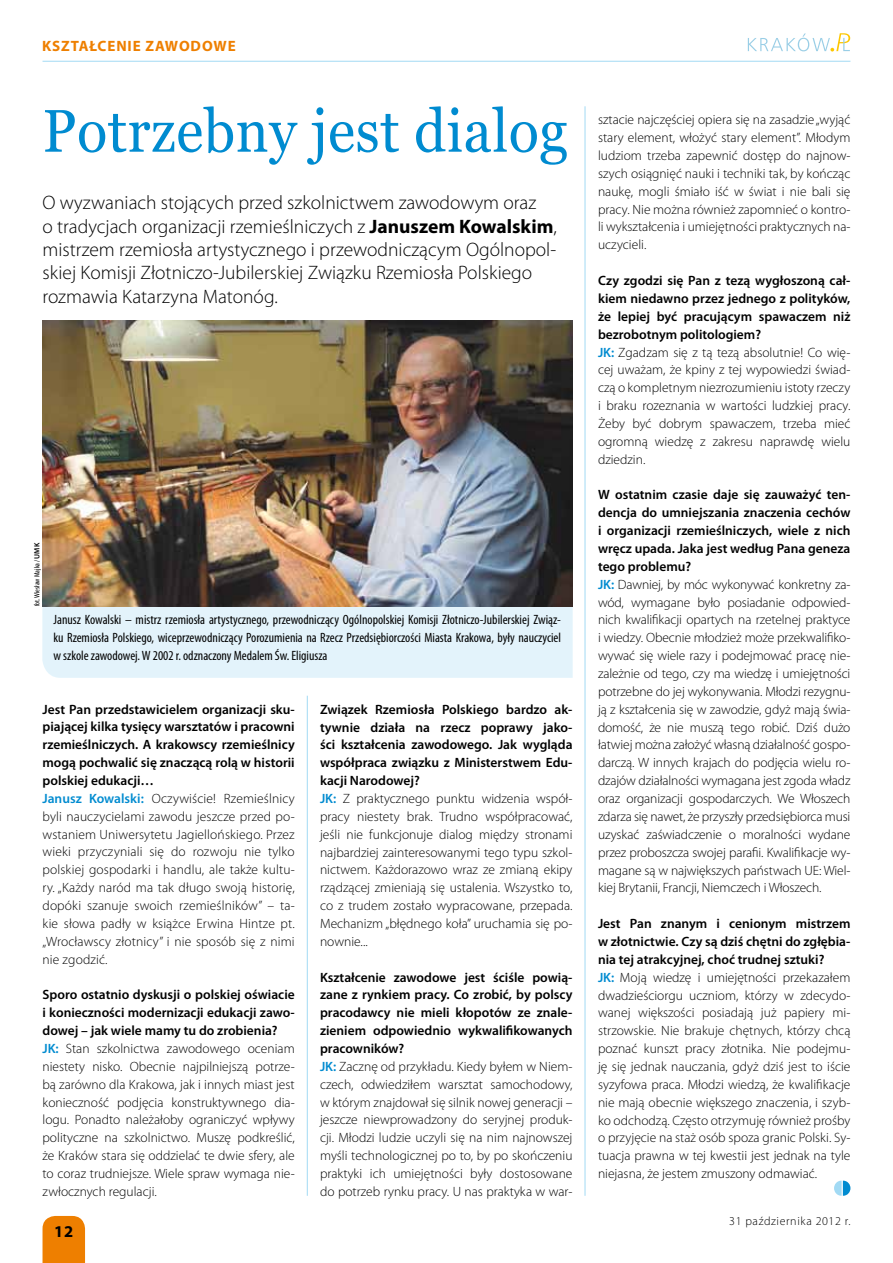
<style>
.page{position:relative;width:893px;height:1263px;background:#fff}
.page>*{position:absolute;margin:0;border:0;box-sizing:border-box;transform-origin:0 0}
.t1{font:60px "Georgia";letter-spacing:.01em;color:#008bd0;scale:.93 1}
.t2{font:300 19.5px/23.4px "Myriad Pro";color:#000}
.t3{font:700 16.5px "Myriad Pro";color:#000}
.t4{font:700 15px "Myriad Pro";color:#ee7f00}
.t5{font:300 13.5px/17.9px "Myriad Pro";color:#000}
.t6{font:condensed 13.5px/17.9px "Myriad Pro";color:#000;text-align:justify}
.t7{font:300 12px "Myriad Pro";letter-spacing:.05em;color:#000}
.t8{font:condensed 7.5px "Myriad Pro";color:#000}
.s1{font-weight:700}
.s2{font-weight:600;font-stretch:normal}
.s3{font-weight:600}
.s4{font-weight:600;color:#008bd0}
</style>
<div class="page">
<div style="left:43px;top:1216px;width:42px;height:47px;background:#ee7f00"></div>
<hr style="left:43px;top:61px;width:807px;height:1px;background:#a2daf4">
<svg style="left:748px;top:33px;width:102px;height:19px"></svg>
<div style="left:42px;top:481px;width:531px;height:197px;background:#e3f3fb"></div>
<hr style="left:585px;top:106px;width:1px;height:1090px;background:#a2daf4">
<hr style="left:307px;top:696px;width:1px;height:500px;background:#a2daf4">
<svg style="left:834px;top:1180px;width:16px;height:16px"></svg>
<img style="left:43px;top:321px;width:529px;height:285px">
<p class="t4" style="left:42px;top:36px;width:11px">KSZTA</p>
<p class="t4" style="left:90px;top:36px;width:68px">ŁCENIE ZAWODOWE</p>
<h1 class="t1" style="left:43px;top:95px;width:566px">Potrzebny jest dialog</h1>
<p class="t2" style="left:43px;top:191px;width:516px">O wyzwaniach stojących przed szkolnictwem zawodowym oraz<br>o tradycjach organizacji rzemieślniczych z <span class="s1">JANUSZEM KOWALSKIM</span>, mistrzem rzemiosła artystycznego i przewodniczącym Ogólnopol&shy;skiej Komisji Złotniczo-Jubilerskiej Związku Rzemiosła Polskiego rozmawia Katarzyna Matonóg.</p>
<p class="t8" style="left:32px;top:606px;width:65px;rotate:-90deg">fot. Wiesław Majka / <span class="s2">UMK</span></p>
<p class="t6" style="left:54px;top:611px;width:509px">Janusz Kowalski – mistrz rzemiosła artystycznego, przewodniczący Ogólnopolskiej Komisji Złotniczo-Jubilerskiej Związ&shy;ku Rzemiosła Polskiego, wiceprzewodniczący Porozumienia na Rzecz Przedsiębiorczości Miasta Krakowa, były nauczyciel w szkole zawodowej. W 2002 r. odznaczony Medalem Św. Eligiusza</p>
<p class="t5" style="left:43px;top:700px;width:254px"><span class="s3">Jest Pan przedstawicielem organizacji sku&shy;piającej kilka tysięcy warsztatów i pracowni rzemieślniczych. A krakowscy rzemieślnicy mogą pochwalić się znaczącą rolą w historii polskiej edukacji…<br></span><span class="s4">Janusz Kowalski:</span> Oczywiście! Rzemieślnicy byli nauczycielami zawodu jeszcze przed po&shy;wstaniem Uniwersytetu Jagiellońskiego. Przez wieki przyczyniali się do rozwoju nie tylko polskiej gospodarki i handlu, ale także kultu&shy;ry. „Każdy naród ma tak długo swoją historię, dopóki szanuje swoich rzemieślników” – ta&shy;kie słowa padły w książce Erwina Hintze pt. „Wrocławscy złotnicy” i nie sposób się z nimi nie zgodzić.</p>
<p class="t5" style="left:43px;top:986px;width:254px"><span class="s3">Sporo ostatnio dyskusji o polskiej oświacie i konieczności modernizacji edukacji zawo&shy;dowej – jak wiele mamy tu do zrobienia?<br></span><span class="s4">JK:</span> Stan szkolnictwa zawodowego oceniam niestety nisko. Obecnie najpilniejszą potrze&shy;bą zarówno dla Krakowa, jak i innych miast jest konieczność podjęcia konstruktywnego dia&shy;logu. Ponadto należałoby ograniczyć wpływy polityczne na szkolnictwo. Muszę podkreślić, że Kraków stara się oddzielać te dwie sfery, ale to coraz trudniejsze. Wiele spraw wymaga nie&shy;zwłocznych regulacji.</p>
<p class="t3" style="left:54px;top:1221px;width:21px">12</p>
<p class="t5" style="left:320px;top:700px;width:254px"><span class="s3">Związek Rzemiosła Polskiego bardzo ak&shy;tywnie działa na rzecz poprawy jako&shy;ści kształcenia zawodowego. Jak wygląda współpraca związku z Ministerstwem Edu&shy;kacji Narodowej?<br></span><span class="s4">JK:</span> Z praktycznego punktu widzenia współ&shy;pracy niestety brak. Trudno współpracować, jeśli nie funkcjonuje dialog między stronami najbardziej zainteresowanymi tego typu szkol&shy;nictwem. Każdorazowo wraz ze zmianą ekipy rządzącej zmieniają się ustalenia. Wszystko to, co z trudem zostało wypracowane, przepada.<br>Mechanizm „błędnego koła” uruchamia się po&shy;nownie...</p>
<p class="t5" style="left:320px;top:968px;width:254px"><span class="s3">Kształcenie zawodowe jest ściśle powią&shy;zane z rynkiem pracy. Co zrobić, by polscy pracodawcy nie mieli kłopotów ze znale&shy;zieniem odpowiednio wykwalifikowanych pracowników?<br></span><span class="s4">JK:</span> Zacznę od przykładu. Kiedy byłem w Niem&shy;czech, odwiedziłem warsztat samochodowy, w którym znajdował się silnik nowej generacji – jeszcze niewprowadzony do seryjnej produk&shy;cji. Młodzi ludzie uczyli się na nim najnowszej myśli technologicznej po to, by po skończeniu praktyki ich umiejętności były dostosowane do potrzeb rynku pracy. U nas praktyka w war-</p>
<p class="t5" style="left:598px;top:111px;width:254px;text-align:justify">sztacie najczęściej opiera się na zasadzie „wyjąć stary element, włożyć stary element”. Młodym ludziom trzeba zapewnić dostęp do najnow&shy;szych osiągnięć nauki i techniki tak, by kończąc naukę, mogli śmiało iść w świat i nie bali się pracy. Nie można również zapomnieć o kontro&shy;li wykształcenia i umiejętności praktycznych na&shy;uczycieli.</p>
<p class="t5" style="left:598px;top:271px;width:254px"><span class="s3">Czy zgodzi się Pan z tezą wygłoszoną cał&shy;kiem niedawno przez jednego z polityków, że lepiej być pracującym spawaczem niż bezrobotnym politologiem?<br></span><span class="s4">JK:</span> Zgadzam się z tą tezą absolutnie! Co wię&shy;cej uważam, że kpiny z tej wypowiedzi świad&shy;czą o kompletnym niezrozumieniu istoty rzeczy i braku rozeznania w wartości ludzkiej pracy.<br>Żeby być dobrym spawaczem, trzeba mieć ogromną wiedzę z zakresu naprawdę wielu dziedzin.</p>
<p class="t5" style="left:598px;top:486px;width:254px"><span class="s3">W ostatnim czasie daje się zauważyć ten&shy;dencja do umniejszania znaczenia cechów i organizacji rzemieślniczych, wiele z nich wręcz upada. Jaka jest według Pana geneza tego problemu?<br></span><span class="s4">JK:</span> Dawniej, by móc wykonywać konkretny za&shy;wód, wymagane było posiadanie odpowied&shy;nich kwalifikacji opartych na rzetelnej praktyce i wiedzy. Obecnie młodzież może przekwalifiko&shy;wywać się wiele razy i podejmować pracę nie&shy;zależnie od tego, czy ma wiedzę i umiejętności potrzebne do jej wykonywania. Młodzi rezygnu&shy;ją z kształcenia się w zawodzie, gdyż mają świa&shy;domość, że nie muszą tego robić. Dziś dużo łatwiej można założyć własną działalność gospo&shy;darczą. W innych krajach do podjęcia wielu ro&shy;dzajów działalności wymagana jest zgoda władz oraz organizacji gospodarczych. We Włoszech zdarza się nawet, że przyszły przedsiębiorca musi uzyskać zaświadczenie o moralności wydane przez proboszcza swojej parafii. Kwalifikacje wy&shy;magane są w największych państwach UE: Wiel&shy;kiej Brytanii, Francji, Niemczech i Włoszech.</p>
<p class="t5" style="left:598px;top:914px;width:254px"><span class="s3">Jest Pan znanym i cenionym mistrzem w złotnictwie. Czy są dziś chętni do zgłębia&shy;nia tej atrakcyjnej, choć trudnej sztuki?<br></span><span class="s4">JK:</span> Moją wiedzę i umiejętności przekazałem dwadzieściorgu uczniom, którzy w zdecydo&shy;wanej większości posiadają już papiery mi&shy;strzowskie. Nie brakuje chętnych, którzy chcą poznać kunszt pracy złotnika. Nie podejmu&shy;ję się jednak nauczania, gdyż dziś jest to iście syzyfowa praca. Młodzi wiedzą, że kwalifikacje nie mają obecnie większego znaczenia, i szyb&shy;ko odchodzą. Często otrzymuję również prośby o przyjęcie na staż osób spoza granic Polski. Sy&shy;tuacja prawna w tej kwestii jest jednak na tyle niejasna, że jestem zmuszony odmawiać.</p>
<p class="t7" style="left:729px;top:1213px;width:123px">31 października 2012 r.</p>
</div>
